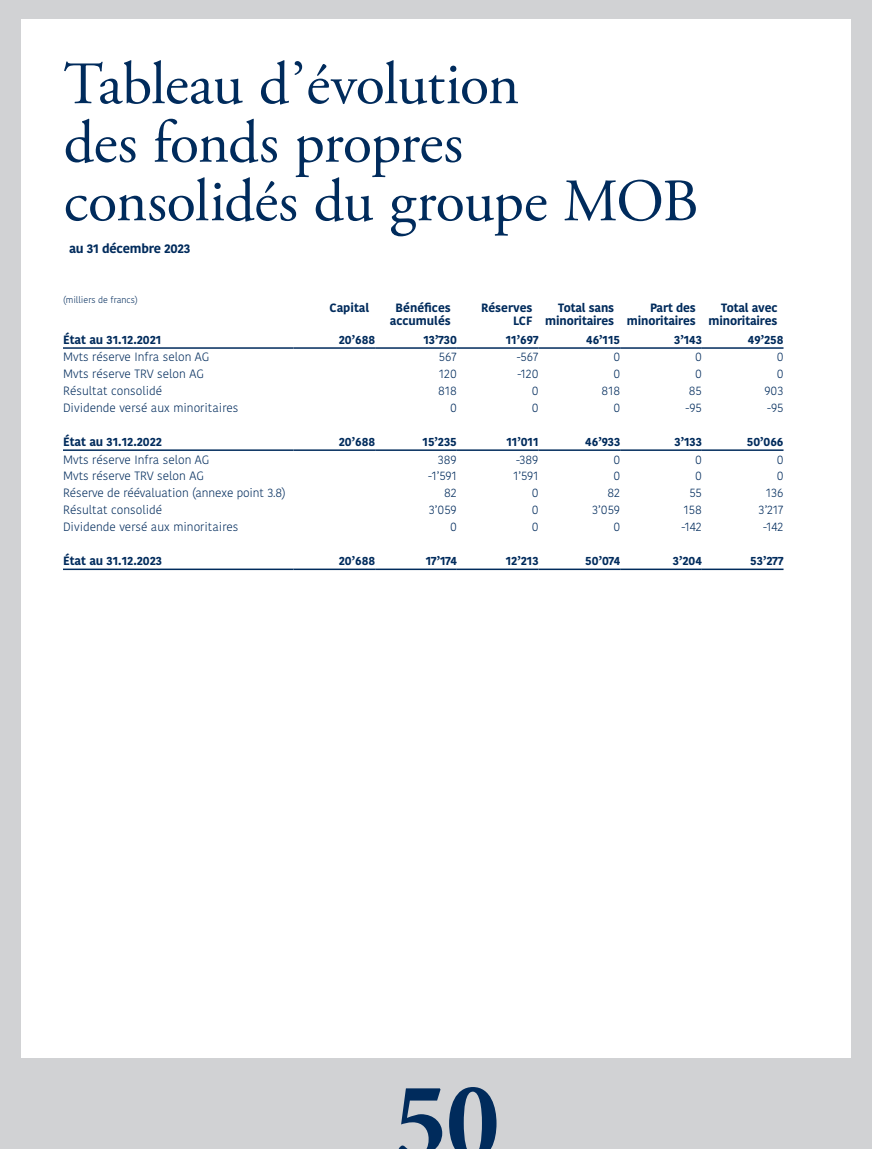
<style>
.page{position:relative;width:872px;height:1149px;background:#fff}
.page>*{position:absolute;margin:0;border:0;box-sizing:border-box;transform-origin:0 0}
.t1{font:700 112.65px "Minion Pro";color:#002b5c;scale:.95 1}
.t2{font:60px/58.5px "Adobe Garamond Pro";letter-spacing:-.015em;color:#002b5c}
.t3{font:700 12.75px "Kohinoor Bangla";letter-spacing:-.015em;color:#002b5c}
.t4{font:300 12px "Kohinoor Bangla";color:#002b5c}
.t5{font:700 12px/12.8px "Kohinoor Bangla";color:#002b5c;text-align:right}
.t6{font:300 9px "Kohinoor Bangla";color:#002b5c}
</style>
<div class="page">
<div style="left:0;top:0;width:872px;height:1148px;background:#d1d2d4"></div>
<div style="left:21px;top:20px;width:829px;height:1037px;background:#fff"></div>
<hr style="left:63px;top:347px;width:230px;height:1px;background:#002b5c">
<hr style="left:293px;top:347px;width:82px;height:1px;background:#002b5c">
<hr style="left:375px;top:347px;width:82px;height:1px;background:#002b5c">
<hr style="left:457px;top:347px;width:81px;height:1px;background:#002b5c">
<hr style="left:538px;top:347px;width:82px;height:1px;background:#002b5c">
<hr style="left:620px;top:347px;width:82px;height:1px;background:#002b5c">
<hr style="left:702px;top:347px;width:81px;height:1px;background:#002b5c">
<hr style="left:63px;top:449px;width:230px;height:2px;background:#002b5c">
<hr style="left:293px;top:449px;width:82px;height:2px;background:#002b5c">
<hr style="left:375px;top:449px;width:82px;height:2px;background:#002b5c">
<hr style="left:457px;top:449px;width:81px;height:2px;background:#002b5c">
<hr style="left:538px;top:449px;width:82px;height:2px;background:#002b5c">
<hr style="left:620px;top:449px;width:82px;height:2px;background:#002b5c">
<hr style="left:702px;top:449px;width:81px;height:2px;background:#002b5c">
<hr style="left:63px;top:568px;width:230px;height:2px;background:#002b5c">
<hr style="left:293px;top:568px;width:82px;height:2px;background:#002b5c">
<hr style="left:375px;top:568px;width:82px;height:2px;background:#002b5c">
<hr style="left:457px;top:568px;width:81px;height:2px;background:#002b5c">
<hr style="left:538px;top:568px;width:82px;height:2px;background:#002b5c">
<hr style="left:620px;top:568px;width:82px;height:2px;background:#002b5c">
<hr style="left:702px;top:568px;width:81px;height:2px;background:#002b5c">
<h2 class="t2" style="left:64px;top:57px;width:636px">Tableau d’évolution<br>des fonds propres consolidés du groupe MOB</h2>
<p class="t3" style="left:69px;top:237px;width:123px">au 31 décembre 2023</p>
<p class="t6" style="left:63px;top:293px;width:76px">(milliers de francs)</p>
<p class="t5" style="left:330px;top:301px;width:41px">Capital</p>
<p class="t5" style="left:390px;top:301px;width:63px;text-align:center">Bénéfices accumulés</p>
<p class="t5" style="left:481px;top:301px;width:53px">Réserves<br>LCF</p>
<p class="t5" style="left:545px;top:301px;width:71px">Total sans minoritaires</p>
<p class="t5" style="left:627px;top:301px;width:71px">Part des minoritaires</p>
<p class="t5" style="left:708px;top:301px;width:71px">Total avec minoritaires</p>
<p class="t5" style="left:63px;top:332px;width:100px">État au 31.12.2021</p>
<p class="t5" style="left:339px;top:332px;width:38px">20’688</p>
<p class="t5" style="left:423px;top:332px;width:35px">13’730</p>
<p class="t5" style="left:506px;top:332px;width:34px">11’697</p>
<p class="t5" style="left:586px;top:332px;width:35px">46’115</p>
<p class="t5" style="left:674px;top:332px;width:29px">3’143</p>
<p class="t5" style="left:748px;top:332px;width:37px">49’258</p>
<p class="t4" style="left:63px;top:348px;width:148px">Mvts réserve Infra selon AG</p>
<p class="t4" style="left:439px;top:348px;width:19px">567</p>
<p class="t4" style="left:517px;top:348px;width:23px">-567</p>
<p class="t4" style="left:613px;top:348px;width:8px">0</p>
<p class="t4" style="left:695px;top:348px;width:8px">0</p>
<p class="t4" style="left:776px;top:348px;width:8px">0</p>
<p class="t4" style="left:63px;top:364px;width:142px">Mvts réserve TRV selon AG</p>
<p class="t4" style="left:439px;top:364px;width:19px">120</p>
<p class="t4" style="left:517px;top:364px;width:23px">-120</p>
<p class="t4" style="left:613px;top:364px;width:8px">0</p>
<p class="t4" style="left:695px;top:364px;width:8px">0</p>
<p class="t4" style="left:776px;top:364px;width:8px">0</p>
<p class="t4" style="left:63px;top:381px;width:101px">Résultat consolidé</p>
<p class="t4" style="left:438px;top:381px;width:20px">818</p>
<p class="t4" style="left:531px;top:381px;width:8px">0</p>
<p class="t4" style="left:601px;top:381px;width:20px">818</p>
<p class="t4" style="left:689px;top:381px;width:14px">85</p>
<p class="t4" style="left:764px;top:381px;width:21px">903</p>
<p class="t4" style="left:63px;top:398px;width:177px">Dividende versé aux minoritaires</p>
<p class="t4" style="left:450px;top:398px;width:8px">0</p>
<p class="t4" style="left:531px;top:398px;width:8px">0</p>
<p class="t4" style="left:613px;top:398px;width:8px">0</p>
<p class="t4" style="left:685px;top:398px;width:18px">-95</p>
<p class="t4" style="left:767px;top:398px;width:18px">-95</p>
<p class="t5" style="left:63px;top:434px;width:100px">État au 31.12.2022</p>
<p class="t5" style="left:339px;top:434px;width:38px">20’688</p>
<p class="t5" style="left:422px;top:434px;width:36px">15’235</p>
<p class="t5" style="left:506px;top:434px;width:34px">11’011</p>
<p class="t5" style="left:585px;top:434px;width:36px">46’933</p>
<p class="t5" style="left:674px;top:434px;width:29px">3’133</p>
<p class="t5" style="left:746px;top:434px;width:38px">50’066</p>
<p class="t4" style="left:63px;top:450px;width:148px">Mvts réserve Infra selon AG</p>
<p class="t4" style="left:438px;top:450px;width:21px">389</p>
<p class="t4" style="left:516px;top:450px;width:24px">-389</p>
<p class="t4" style="left:613px;top:450px;width:8px">0</p>
<p class="t4" style="left:695px;top:450px;width:8px">0</p>
<p class="t4" style="left:776px;top:450px;width:8px">0</p>
<p class="t4" style="left:63px;top:466px;width:142px">Mvts réserve TRV selon AG</p>
<p class="t4" style="left:428px;top:466px;width:30px">-1’591</p>
<p class="t4" style="left:513px;top:466px;width:27px">1’591</p>
<p class="t4" style="left:613px;top:466px;width:8px">0</p>
<p class="t4" style="left:695px;top:466px;width:8px">0</p>
<p class="t4" style="left:776px;top:466px;width:8px">0</p>
<p class="t4" style="left:63px;top:483px;width:224px">Réserve de réévaluation (annexe point 3.8)</p>
<p class="t4" style="left:444px;top:483px;width:14px">82</p>
<p class="t4" style="left:531px;top:483px;width:8px">0</p>
<p class="t4" style="left:607px;top:483px;width:14px">82</p>
<p class="t4" style="left:689px;top:483px;width:14px">55</p>
<p class="t4" style="left:766px;top:483px;width:19px">136</p>
<p class="t4" style="left:63px;top:500px;width:101px">Résultat consolidé</p>
<p class="t4" style="left:429px;top:500px;width:29px">3’059</p>
<p class="t4" style="left:531px;top:500px;width:8px">0</p>
<p class="t4" style="left:592px;top:500px;width:29px">3’059</p>
<p class="t4" style="left:684px;top:500px;width:19px">158</p>
<p class="t4" style="left:758px;top:500px;width:26px">3’217</p>
<p class="t4" style="left:63px;top:517px;width:177px">Dividende versé aux minoritaires</p>
<p class="t4" style="left:450px;top:517px;width:8px">0</p>
<p class="t4" style="left:531px;top:517px;width:8px">0</p>
<p class="t4" style="left:613px;top:517px;width:8px">0</p>
<p class="t4" style="left:681px;top:517px;width:22px">-142</p>
<p class="t4" style="left:763px;top:517px;width:22px">-142</p>
<p class="t5" style="left:63px;top:553px;width:100px">État au 31.12.2023</p>
<p class="t5" style="left:339px;top:553px;width:38px">20’688</p>
<p class="t5" style="left:426px;top:553px;width:33px">17’174</p>
<p class="t5" style="left:506px;top:553px;width:34px">12’213</p>
<p class="t5" style="left:585px;top:553px;width:36px">50’074</p>
<p class="t5" style="left:673px;top:553px;width:30px">3’204</p>
<p class="t5" style="left:750px;top:553px;width:35px">53’277</p>
<h1 class="t1" style="left:393px;top:1042px;width:113px">50</h1>
</div>
